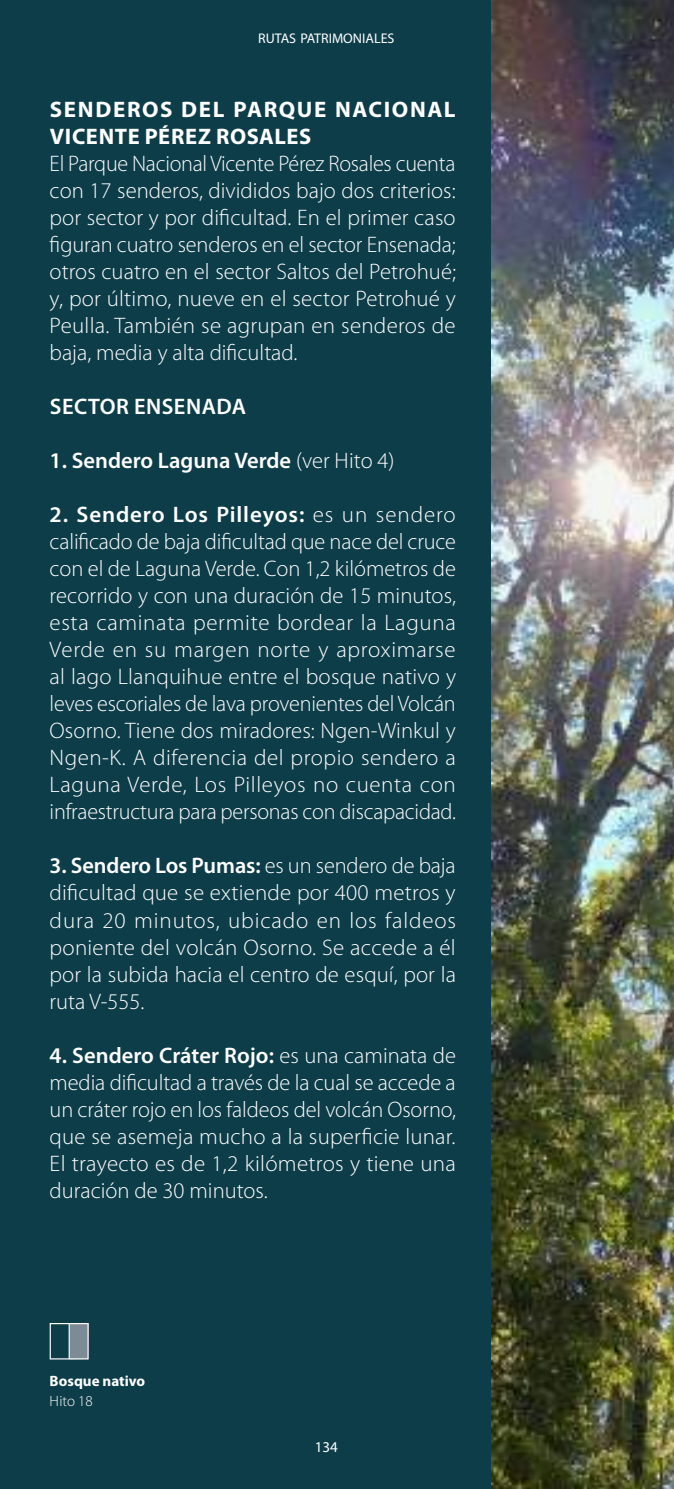
<style>
.page{position:relative;width:674px;height:1489px;background:#fff}
.page>*{position:absolute;margin:0;border:0;box-sizing:border-box;transform-origin:0 0}
.t1{font:300 22.5px/27px "Myriad Pro";letter-spacing:.005em;color:#fff;text-align:justify}
.t2{font:700 22.5px/27px "Myriad Pro";letter-spacing:.06em;color:#fff}
.t3{font:600 22.5px "Myriad Pro";color:#fff}
.t4{font:600 22.5px "Myriad Pro";letter-spacing:.02em;color:#fff}
.t5{font:700 15px "Myriad Pro";color:#fff}
.t6{font:300 15px "Myriad Pro";color:#fff}
.t7{font:15px "Myriad Pro";color:#fff}
.t8{font:14px "Myriad Pro";color:#fff}
.s1{font-weight:300}
.s2{font-weight:600}
</style>
<div class="page">
<div style="left:0;top:0;width:491px;height:1488px;background:#0d3d49"></div>
<img style="left:491px;top:0;width:182px;height:1488px">
<div style="left:69px;top:1322px;width:20px;height:37px;background:#7c8b95"></div>
<div style="left:50px;top:1322px;width:39px;height:37px;border:1px solid #fff"></div>
<hr style="left:69px;top:1323px;width:1px;height:35px;background:#fff">
<p class="t8" style="left:258px;top:29px;width:138px">RUTAS PATRIMONIALES</p>
<p class="t2" style="left:50px;top:96px;width:407px">SENDEROS DEL PARQUE NACIONAL<br>VICENTE PÉREZ ROSALES</p>
<p class="t1" style="left:50px;top:150px;width:407px">El Parque Nacional Vicente Pérez Rosales cuenta con 17 senderos, divididos bajo dos criterios: por sector y por dificultad. En el primer caso figuran cuatro senderos en el sector Ensenada; otros cuatro en el sector Saltos del Petrohué; y, por último, nueve en el sector Petrohué y Peulla. También se agrupan en senderos de baja, media y alta dificultad.</p>
<p class="t4" style="left:50px;top:394px;width:198px">SECTOR ENSENADA</p>
<p class="t3" style="left:50px;top:448px;width:346px">1. Sendero Laguna Verde <span class="s1">(ver Hito 4)</span></p>
<p class="t1" style="left:50px;top:501px;width:407px"><span class="s2">2. Sendero Los Pilleyos:</span> es un sendero calificado de baja dificultad que nace del cruce con el de Laguna Verde. Con 1,2 kilómetros de recorrido y con una duración de 15 minutos, esta caminata permite bordear la Laguna Verde en su margen norte y aproximarse al lago Llanquihue entre el bosque nativo y leves escoriales de lava provenientes del Volcán Osorno. Tiene dos miradores: Ngen-Winkul y Ngen-K. A diferencia del propio sendero a Laguna Verde, Los Pilleyos no cuenta con infraestructura para personas con discapacidad.</p>
<p class="t1" style="left:50px;top:852px;width:407px"><span class="s2">3. Sendero Los Pumas:</span> es un sendero de baja dificultad que se extiende por 400 metros y dura 20 minutos, ubicado en los faldeos poniente del volcán Osorno. Se accede a él por la subida hacia el centro de esquí, por la ruta V-555.</p>
<p class="t1" style="left:50px;top:1041px;width:407px"><span class="s2">4. Sendero Cráter Rojo:</span> es una caminata de media dificultad a través de la cual se accede a un cráter rojo en los faldeos del volcán Osorno, que se asemeja mucho a la superficie lunar.<br>El trayecto es de 1,2 kilómetros y tiene una duración de 30 minutos.</p>
<p class="t5" style="left:50px;top:1372px;width:97px">Bosque nativo</p>
<p class="t6" style="left:50px;top:1392px;width:45px">Hito 18</p>
<p class="t7" style="left:314px;top:1437px;width:25px">134</p>
</div>
